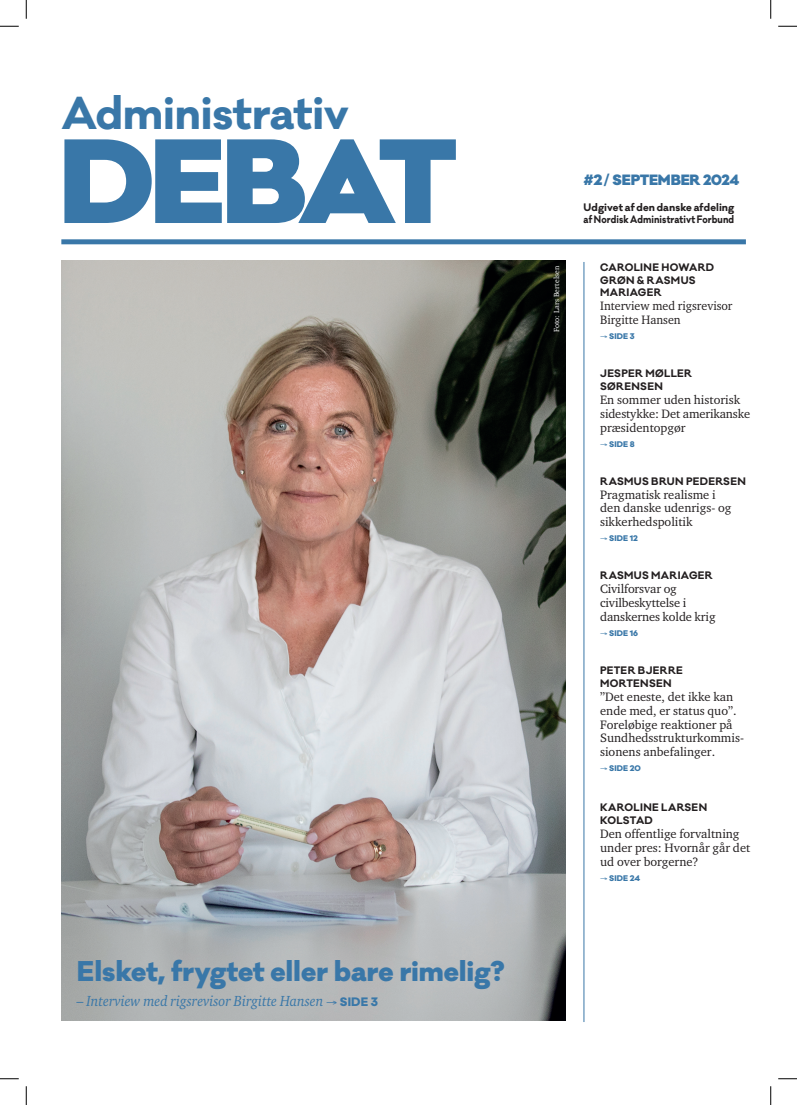
<style>
.page{position:relative;width:797px;height:1105px;background:#fff}
.page>*{position:absolute;margin:0;border:0;box-sizing:border-box;transform-origin:0 0}
.t1{font:900 110px "Galano Classic";letter-spacing:-.06em;color:#3977a8;scale:1.05 1}
.t2{font:700 42.5px "Galano Classic";letter-spacing:-.015em;color:#3977a8}
.t3{font:800 26.25px "Galano Classic";color:#3977a8}
.t4{font:italic 15px "Charter Os FITC";color:#3977a8;scale:.92 1}
.t5{font:900 13.75px "Galano Classic";letter-spacing:-.015em;color:#3977a8}
.t6{font:12.5px/13.8px "Charter Os FITC";color:#231f20}
.t7{font:12.5px/13.8px "Charter Os FITC";color:#231f20;scale:.96 1}
.t8{font:700 10px/12.5px "Galano Classic";letter-spacing:.025em;color:#231f20}
.t9{font:800 7.5px "Galano Classic";letter-spacing:.01em;color:#3977a8}
.t10{font:7.5px "Charter";letter-spacing:.025em;color:#fff}
.s1{font-family:"Galano Classic";font-weight:800;font-style:normal;font-size:11.25px}
</style>
<div class="page">
<hr style="left:583px;top:262px;width:1px;height:760px;background:#3977a8">
<div style="left:61px;top:239px;width:685px;height:5px;background:#3977a8"></div>
<img style="left:62px;top:260px;width:503px;height:760px">
<svg style="left:0;top:25px;width:19px;height:2px"></svg>
<svg style="left:778px;top:25px;width:19px;height:2px"></svg>
<svg style="left:0;top:1078px;width:19px;height:1px"></svg>
<svg style="left:778px;top:1078px;width:19px;height:1px"></svg>
<svg style="left:25px;top:0;width:2px;height:19px"></svg>
<svg style="left:25px;top:1086px;width:2px;height:19px"></svg>
<svg style="left:770px;top:0;width:1px;height:19px"></svg>
<svg style="left:770px;top:1086px;width:1px;height:19px"></svg>
<h2 class="t2" style="left:62px;top:85px;width:288px">Administrativ</h2>
<h1 class="t1" style="left:59px;top:106px;width:382px">DEBAT</h1>
<h3 class="t3" style="left:77px;top:953px;width:429px">Elsket, frygtet eller bare rimelig?</h3>
<p class="t4" style="left:77px;top:992px;width:329px">– Interview med rigsrevisor Birgitte Hansen → <span class="s1">SIDE 3</span></p>
<p class="t10" style="left:550px;top:332px;width:68px;rotate:-90deg">Foto: Lars Bertelsen</p>
<p class="t5" style="left:583px;top:170px;width:157px">#2 / SEPTEMBER 2024</p>
<p class="t8" style="left:583px;top:201px;width:152px">Udgivet af den danske afdeling af Nordisk Administrativt Forbund</p>
<p class="t8" style="left:600px;top:261px;width:115px">CAROLINE HOWARD<br>GRØN &amp; RASMUS<br>MARIAGER</p>
<p class="t7" style="left:600px;top:298px;width:139px">Interview med rigsrevisor<br>Birgitte Hansen</p>
<p class="t9" style="left:600px;top:331px;width:36px">→ SIDE 3</p>
<p class="t8" style="left:600px;top:366px;width:93px;line-height:13.8px">JESPER MØLLER<br>SØRENSEN</p>
<p class="t6" style="left:600px;top:393px;width:152px">En sommer uden historisk sidestykke: Det amerikanske præsidentopgør</p>
<p class="t9" style="left:600px;top:439px;width:36px">→ SIDE 8</p>
<p class="t8" style="left:600px;top:475px;width:147px">RASMUS BRUN PEDERSEN</p>
<p class="t6" style="left:600px;top:487px;width:133px">Pragmatisk realisme i den danske udenrigs- og sikkerhedspolitik</p>
<p class="t9" style="left:600px;top:533px;width:39px">→ SIDE 12</p>
<p class="t8" style="left:600px;top:569px;width:114px">RASMUS MARIAGER</p>
<p class="t6" style="left:600px;top:582px;width:117px">Civilforsvar og civilbeskyttelse i danskernes kolde krig</p>
<p class="t9" style="left:600px;top:628px;width:39px">→ SIDE 16</p>
<p class="t8" style="left:600px;top:663px;width:84px;line-height:13.8px">PETER BJERRE<br>MORTENSEN</p>
<p class="t6" style="left:600px;top:690px;width:145px">”Det eneste, det ikke kan ende med, er status quo”.<br>Foreløbige reaktioner på<br>Sundhedsstrukturkommis&shy;sionens anbefalinger.</p>
<p class="t9" style="left:600px;top:763px;width:42px">→ SIDE 20</p>
<p class="t8" style="left:600px;top:800px;width:108px;line-height:13.8px">KAROLINE LARSEN<br>KOLSTAD</p>
<p class="t6" style="left:600px;top:827px;width:152px">Den offentlige forvaltning under pres: Hvornår går det ud over borgerne?</p>
<p class="t9" style="left:600px;top:873px;width:41px">→ SIDE 24</p>
</div>
